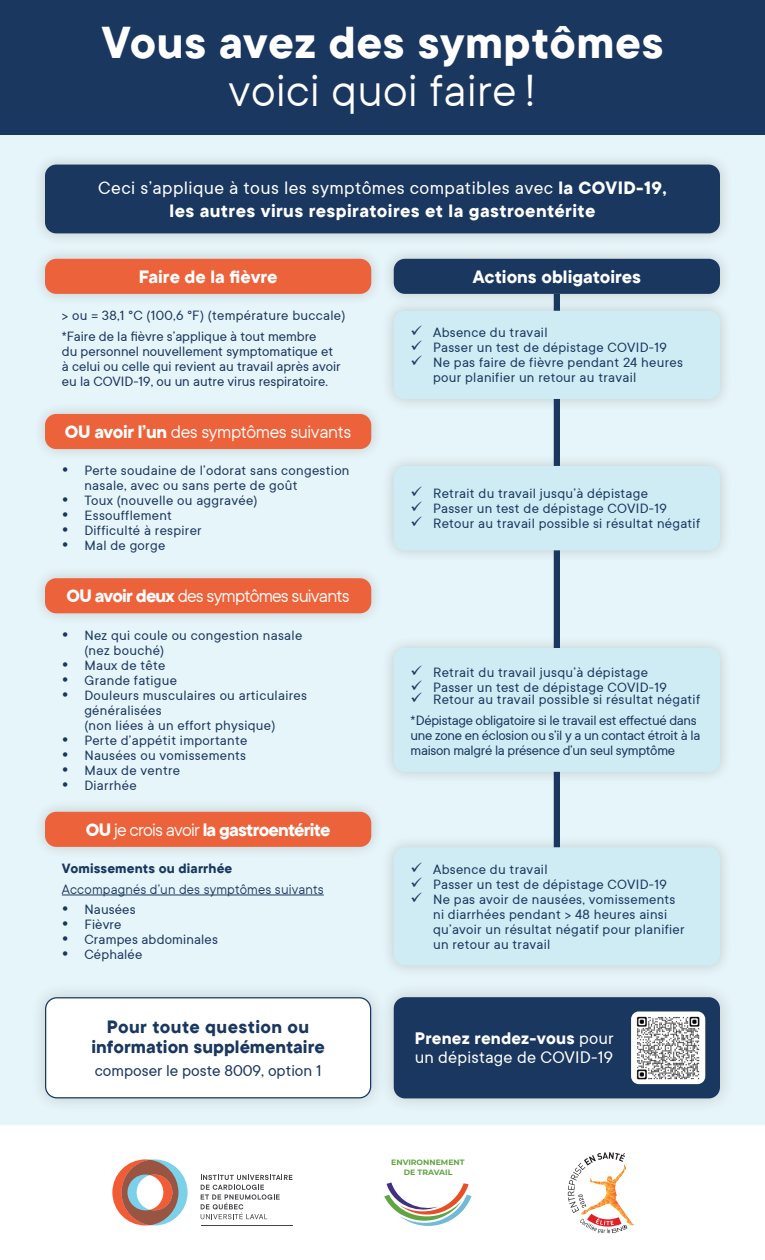
<style>
.page{position:relative;width:765px;height:1260px;background:#fff}
.page>*{position:absolute;margin:0;border:0;box-sizing:border-box;transform-origin:0 0}
.t1{font:700 50px/47.5px "TT Commons Classic";letter-spacing:.01em;color:#fff;text-align:center}
.t2{font:700 20px/22.5px "TT Commons Classic";letter-spacing:.02em;color:#fff;text-align:center}
.t3{font:20px "TT Commons Classic";letter-spacing:-.035em;color:#fff}
.t4{font:700 20px/20px "TT Commons Classic";color:#1a375f;text-align:center}
.t5{font:700 20px "TT Commons Classic";color:#fff}
.t6{font:700 20px "TT Commons Classic";letter-spacing:-.04em;color:#fff}
.t7{font:18.62px/18.6px "TT Commons Classic";letter-spacing:.01em;color:#fff}
.t8{font:17.5px "TT Commons Classic";color:#1a375f}
.t9{font:15px/15px "TT Commons Classic";letter-spacing:.02em;color:#1a375f}
.t10{font:15px/15px "TT Commons Classic";color:#1a375f}
.t11{font:15px/15px "TT Commons Classic";letter-spacing:-.02em;color:#1a375f}
.t12{font:15px "TT Commons Classic";letter-spacing:.01em;color:#1a375f}
.t13{font:700 15px "TT Commons Classic";letter-spacing:.01em;color:#1a375f}
.t14{font:700 7.75px/9.2px "Montserrat";color:#62a443;text-align:center}
.s1{font-weight:400}
.s2{font-weight:700}
</style>
<div class="page">
<div style="left:0;top:135px;width:765px;height:990px;background:#e6f5f9"></div>
<div style="left:0;top:0;width:765px;height:135px;background:#1a375f"></div>
<svg style="left:568px;top:1152px;width:66px;height:81px"></svg>
<svg style="left:384px;top:1182px;width:88px;height:44px"></svg>
<hr style="left:201px;top:1225px;width:91px;height:1px;background:#434347">
<svg style="left:201px;top:1175px;width:91px;height:44px"></svg>
<svg style="left:112px;top:1159px;width:76px;height:67px"></svg>
<div style="left:32px;top:152px;width:701px;height:94px;background:#231f20;opacity:.2"></div>
<div style="left:45px;top:165px;width:675px;height:68px;background:#1a375f;border-radius:11px"></div>
<div style="left:381px;top:246px;width:352px;height:60px;background:#deecf0"></div>
<div style="left:394px;top:259px;width:326px;height:35px;background:#1a375f;border-radius:11px"></div>
<div style="left:381px;top:298px;width:352px;height:113px;background:#231f20;opacity:.2"></div>
<div style="left:394px;top:311px;width:326px;height:88px;background:#cfecf4;border-radius:11px"></div>
<div style="left:33px;top:246px;width:351px;height:60px;background:#231f20;opacity:.2"></div>
<div style="left:45px;top:259px;width:326px;height:35px;background:#ec633b;border-radius:11px"></div>
<div style="left:33px;top:401px;width:351px;height:61px;background:#231f20;opacity:.2"></div>
<div style="left:45px;top:414px;width:326px;height:35px;background:#ec633b;border-radius:11px"></div>
<div style="left:33px;top:566px;width:351px;height:60px;background:#231f20;opacity:.2"></div>
<div style="left:45px;top:578px;width:326px;height:35px;background:#ec633b;border-radius:11px"></div>
<div style="left:33px;top:799px;width:351px;height:60px;background:#231f20;opacity:.2"></div>
<div style="left:45px;top:812px;width:326px;height:35px;background:#ec633b;border-radius:11px"></div>
<hr style="left:62px;top:895px;width:262px;height:1px;background:#1a375f">
<div style="left:381px;top:453px;width:352px;height:110px;background:#231f20;opacity:.2"></div>
<div style="left:394px;top:466px;width:326px;height:84px;background:#cfecf4;border-radius:11px"></div>
<div style="left:381px;top:635px;width:352px;height:150px;background:#231f20;opacity:.2"></div>
<div style="left:394px;top:648px;width:326px;height:124px;background:#cfecf4;border-radius:11px"></div>
<div style="left:381px;top:835px;width:352px;height:143px;background:#231f20;opacity:.2"></div>
<div style="left:394px;top:847px;width:326px;height:118px;background:#cfecf4;border-radius:11px"></div>
<div style="left:554px;top:399px;width:6px;height:67px;background:#1a375f"></div>
<div style="left:554px;top:550px;width:6px;height:98px;background:#1a375f"></div>
<div style="left:554px;top:772px;width:6px;height:75px;background:#1a375f"></div>
<div style="left:554px;top:294px;width:6px;height:17px;background:#1a375f"></div>
<div style="left:29px;top:981px;width:358px;height:133px;background:#231f20;opacity:.2"></div>
<div style="left:46px;top:998px;width:325px;height:100px;background:#fff;border-radius:11px"></div>
<div style="left:45px;top:997px;width:326px;height:101px;border:1px solid #1a375f;border-radius:11px"></div>
<div style="left:378px;top:982px;width:358px;height:132px;background:#231f20;opacity:.2"></div>
<div style="left:394px;top:997px;width:326px;height:101px;background:#1a375f;border-radius:11px"></div>
<div style="left:631px;top:1012px;width:74px;height:72px;background:#fff;border-radius:8px"></div>
<img style="left:636px;top:1016px;width:64px;height:63px">
<p class="t1" style="left:101px;top:17px;width:564px">Vous avez des symptômes <span class="s1">voici quoi faire !</span></p>
<p class="t2" style="left:98px;top:176px;width:570px"><span class="s1">Ceci s’applique à tous les symptômes compatibles avec</span> la COVID-19, les autres virus respiratoires et la gastroentérite</p>
<p class="t5" style="left:139px;top:263px;width:140px">Faire de la fièvre</p>
<p class="t9" style="left:62px;top:308px;width:285px">&gt; ou = 38,1 °C (100,6 °F) (température buccale)</p>
<p class="t10" style="left:62px;top:328px;width:280px">*Faire de la fièvre s’applique à tout membre<br>du personnel nouvellement symptomatique et à celui ou celle qui revient au travail après avoir eu la COVID-19, ou un autre virus respiratoire.</p>
<p class="t3" style="left:65px;top:419px;width:288px"><span class="s2">OU avoir l’un</span> des symptômes suivants</p>
<p class="t9" style="left:84px;top:463px;width:267px">Perte soudaine de l’odorat sans congestion nasale, avec ou sans perte de goût</p>
<p class="t9" style="left:84px;top:493px;width:175px">Toux (nouvelle ou aggravée)</p>
<p class="t9" style="left:84px;top:508px;width:89px">Essoufflement</p>
<p class="t9" style="left:84px;top:523px;width:119px">Difficulté à respirer</p>
<p class="t9" style="left:84px;top:538px;width:82px">Mal de gorge</p>
<p class="t3" style="left:67px;top:583px;width:285px"><span class="s2">OU avoir deux</span> des symptômes suivants</p>
<p class="t9" style="left:84px;top:627px;width:220px">Nez qui coule ou congestion nasale (nez bouché)</p>
<p class="t9" style="left:84px;top:657px;width:82px">Maux de tête</p>
<p class="t9" style="left:84px;top:672px;width:94px">Grande fatigue</p>
<p class="t9" style="left:84px;top:687px;width:224px">Douleurs musculaires ou articulaires généralisées<br>(non liées à un effort physique)</p>
<p class="t9" style="left:84px;top:732px;width:164px">Perte d’appétit importante</p>
<p class="t9" style="left:84px;top:747px;width:163px">Nausées ou vomissements</p>
<p class="t9" style="left:84px;top:762px;width:97px">Maux de ventre</p>
<p class="t9" style="left:84px;top:777px;width:54px">Diarrhée</p>
<p class="t6" style="left:86px;top:816px;width:246px">OU <span class="s1">je crois avoir</span> la gastroentérite</p>
<p class="t13" style="left:62px;top:859px;width:172px">Vomissements ou diarrhée</p>
<p class="t12" style="left:62px;top:880px;width:263px">Accompagnés d’un des symptômes suivants</p>
<p class="t9" style="left:84px;top:902px;width:53px">Nausées</p>
<p class="t9" style="left:84px;top:917px;width:39px">Fièvre</p>
<p class="t9" style="left:84px;top:932px;width:135px">Crampes abdominales</p>
<p class="t9" style="left:84px;top:947px;width:59px">Céphalée</p>
<p class="t4" style="left:91px;top:1016px;width:235px">Pour toute question ou information supplémentaire</p>
<p class="t8" style="left:95px;top:1059px;width:228px">composer le poste 8009, option 1</p>
<p class="t5" style="left:473px;top:263px;width:170px">Actions obligatoires</p>
<p class="t9" style="left:433px;top:324px;width:116px">Absence du travail</p>
<p class="t9" style="left:433px;top:339px;width:235px">Passer un test de dépistage COVID-19</p>
<p class="t9" style="left:433px;top:354px;width:251px">Ne pas faire de fièvre pendant 24 heures pour planifier un retour au travail</p>
<p class="t9" style="left:433px;top:485px;width:216px">Retrait du travail jusqu’à dépistage</p>
<p class="t9" style="left:433px;top:500px;width:235px">Passer un test de dépistage COVID-19</p>
<p class="t9" style="left:433px;top:515px;width:269px">Retour au travail possible si résultat négatif</p>
<p class="t9" style="left:433px;top:665px;width:216px">Retrait du travail jusqu’à dépistage</p>
<p class="t9" style="left:433px;top:680px;width:235px">Passer un test de dépistage COVID-19</p>
<p class="t9" style="left:433px;top:692px;width:269px">Retour au travail possible si résultat négatif</p>
<p class="t11" style="left:411px;top:712px;width:291px">*Dépistage obligatoire si le travail est effectué dans une zone en éclosion ou s’il y a un contact étroit à la maison malgré la présence d’un seul symptôme</p>
<p class="t9" style="left:433px;top:861px;width:116px">Absence du travail</p>
<p class="t9" style="left:433px;top:876px;width:235px">Passer un test de dépistage COVID-19</p>
<p class="t9" style="left:433px;top:891px;width:253px">Ne pas avoir de nausées, vomissements ni diarrhées pendant &gt; 48 heures ainsi qu’avoir un résultat négatif pour planifier un retour au travail</p>
<p class="t7" style="left:415px;top:1029px;width:200px"><span class="s2">Prenez rendez-vous</span> pour un dépistage de COVID-19</p>
<p class="t14" style="left:391px;top:1158px;width:75px">ENVIRONNEMENT<br>DE TRAVAIL</p>
</div>
